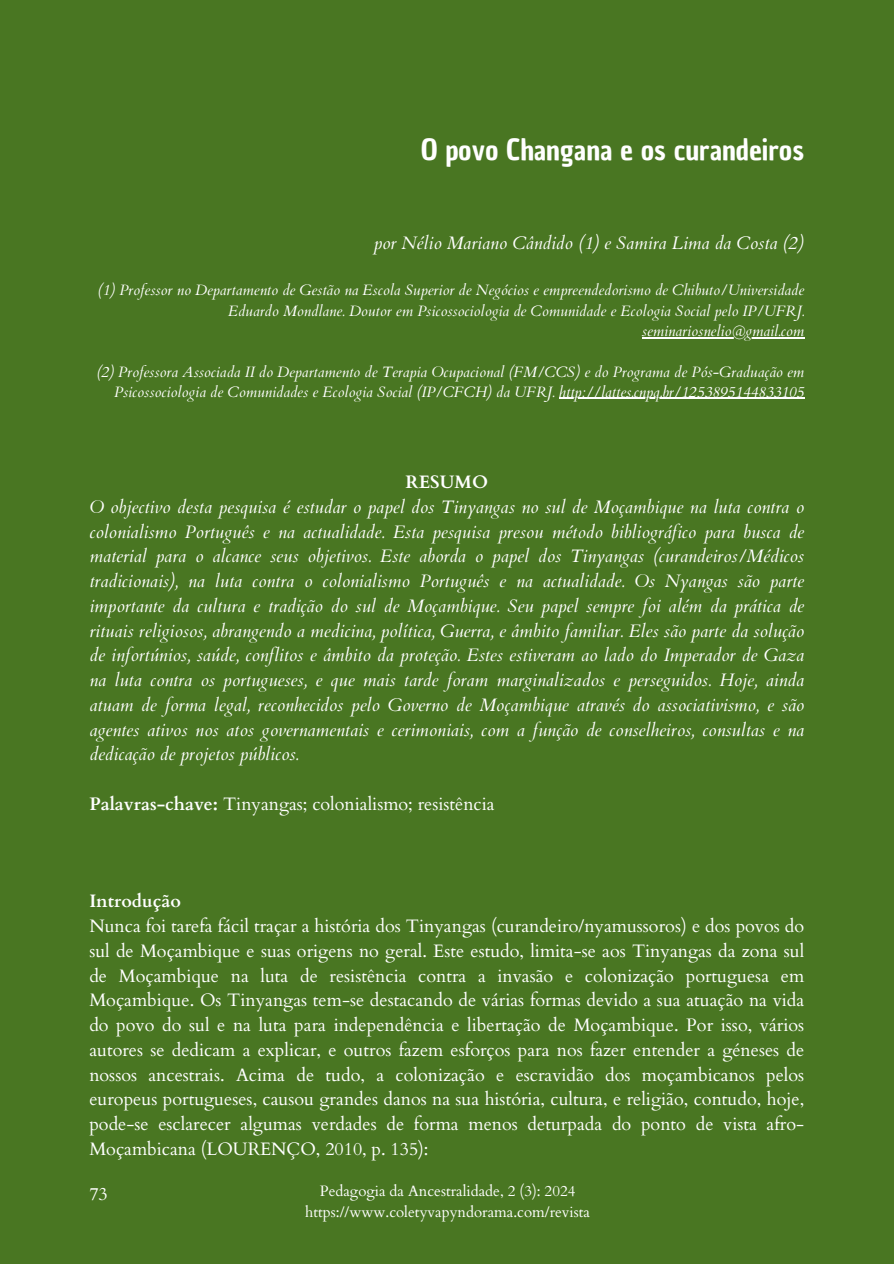
<style>
.page{position:relative;width:894px;height:1264px;background:#fff}
.page>*{position:absolute;margin:0;border:0;box-sizing:border-box;transform-origin:0 0}
.t1{font:28.5px "Chau Philomene One";color:#fff}
.t2{font:italic 18px/24.8px "Cardo";color:#fff}
.t3{font:18px/24.8px "Cardo";color:#fff;text-align:justify}
.t4{font:700 18px "Cardo";color:#fff}
.t5{font:italic 15px/20.2px "Cardo";color:#fff;text-align:right}
.t6{font:15px "Cardo";color:#fff}
.s1{font-weight:700;font-style:normal}
.s2{font-weight:700}
</style>
<div class="page">
<div style="left:0;top:0;width:893px;height:1263px;background:#497622"></div>
<hr style="left:641px;top:337px;width:163px;height:1px;background:#fff">
<hr style="left:558px;top:398px;width:246px;height:1px;background:#fff">
<p class="t1" style="left:420px;top:130px;width:385px">O povo Changana e os curandeiros</p>
<p class="t2" style="left:373px;top:231px;width:431px">por Nélio Mariano Cândido (1) e Samira Lima da Costa (2)</p>
<h2 class="t5" style="left:97px;top:281px;width:708px">(1) Professor no Departamento de Gestão na Escola Superior de Negócios e empreendedorismo de Chibuto/Universidade<br>Eduardo Mondlane. Doutor em Psicossociologia de Comunidade e Ecologia Social pelo IP/UFRJ.</h2>
<h2 class="t5" style="left:641px;top:321px;width:164px">seminariosnelio@gmail.com</h2>
<h2 class="t5" style="left:96px;top:362px;width:709px">(2) Professora Associada II do Departamento de Terapia Ocupacional (FM/CCS) e do Programa de Pós-Graduação em<br>Psicossociologia de Comunidades e Ecologia Social (IP/CFCH) da UFRJ. http://lattes.cnpq.br/1253895144833105</h2>
<h1 class="t2" style="left:89px;top:470px;width:716px;text-indent:316px"><span class="s1">RESUMO<br></span>O objectivo desta pesquisa é estudar o papel dos Tinyangas no sul de Moçambique na luta contra o colonialismo Português e na actualidade. Esta pesquisa presou método bibliográfico para busca de material para o alcance seus objetivos. Este aborda o papel dos Tinyangas (curandeiros/Médicos tradicionais), na luta contra o colonialismo Português e na actualidade. Os Nyangas são parte importante da cultura e tradição do sul de Moçambique. Seu papel sempre foi além da prática de rituais religiosos, abrangendo a medicina, política, Guerra, e âmbito familiar. Eles são parte da solução de infortúnios, saúde, conflitos e âmbito da proteção. Estes estiveram ao lado do Imperador de Gaza na luta contra os portugueses, e que mais tarde foram marginalizados e perseguidos. Hoje, ainda atuam de forma legal, reconhecidos pelo Governo de Moçambique através do associativismo, e são agentes ativos nos atos governamentais e cerimoniais, com a função de conselheiros, consultas e na dedicação de projetos públicos.</h1>
<h2 class="t3" style="left:89px;top:792px;width:406px"><span class="s2">Palavras-chave:</span> Tinyangas; colonialismo; resistência</h2>
<p class="t4" style="left:89px;top:889px;width:93px">Introdução</p>
<p class="t3" style="left:89px;top:914px;width:716px">Nunca foi tarefa fácil traçar a história dos Tinyangas (curandeiro/nyamussoros) e dos povos do sul de Moçambique e suas origens no geral. Este estudo, limita-se aos Tinyangas da zona sul de Moçambique na luta de resistência contra a invasão e colonização portuguesa em Moçambique. Os Tinyangas tem-se destacando de várias formas devido a sua atuação na vida do povo do sul e na luta para independência e libertação de Moçambique. Por isso, vários autores se dedicam a explicar, e outros fazem esforços para nos fazer entender a géneses de nossos ancestrais. Acima de tudo, a colonização e escravidão dos moçambicanos pelos europeus portugueses, causou grandes danos na sua história, cultura, e religião, contudo, hoje, pode-se esclarecer algumas verdades de forma menos deturpada do ponto de vista afro-Moçambicana (LOURENÇO, 2010, p. 135):</p>
<p class="t3" style="left:89px;top:1181px;width:20px">73</p>
<p class="t6" style="left:320px;top:1181px;width:257px">Pedagogia da Ancestralidade, 2 (3): 2024</p>
<p class="t6" style="left:305px;top:1201px;width:286px">https://www.coletyvapyndorama.com/revista</p>
</div>
